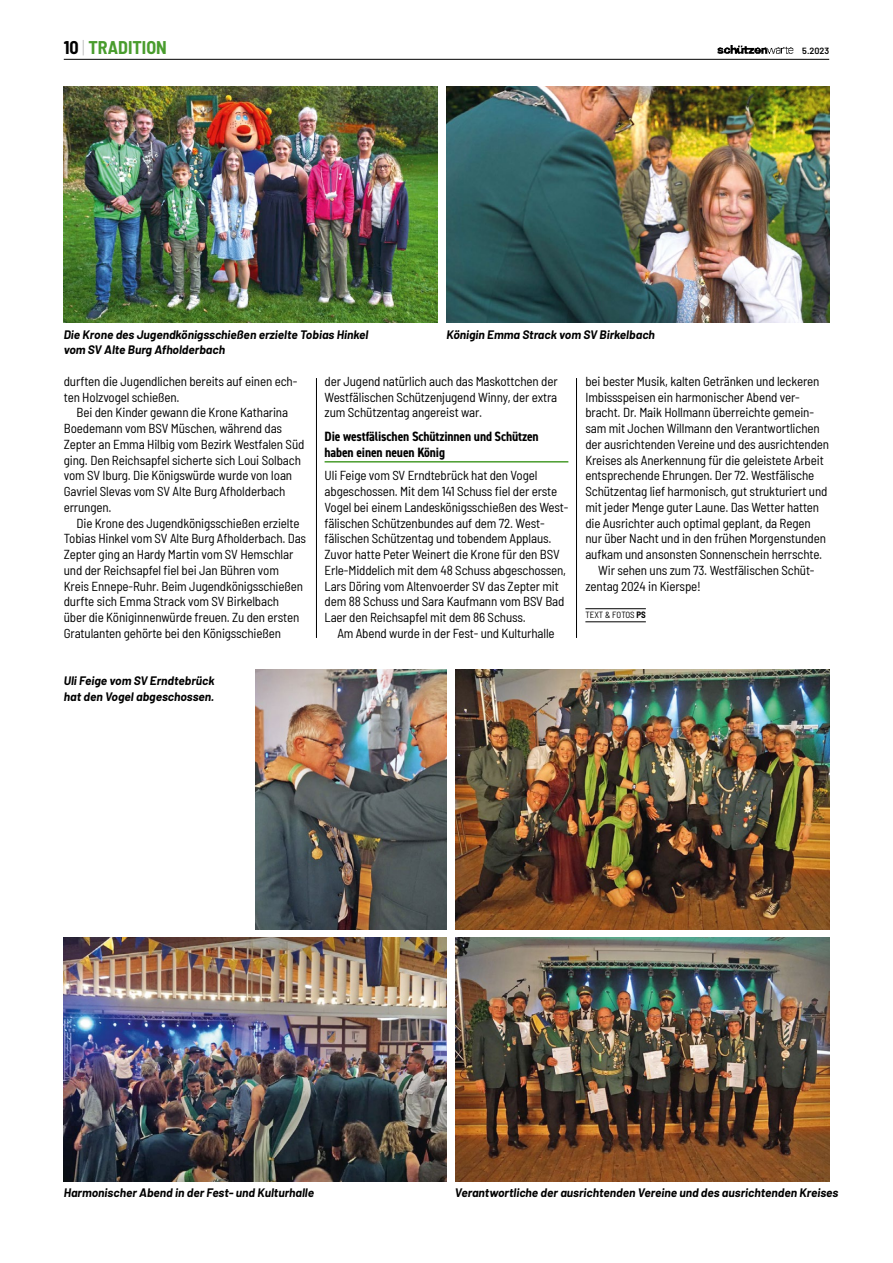
<style>
.page{position:relative;width:893px;height:1263px;background:#fff}
.page>*{position:absolute;margin:0;border:0;box-sizing:border-box;transform-origin:0 0}
.t1{font:700 semi-condensed 18px "Barlow";color:#499c2d}
.t2{font:700 condensed 13.5px/15.8px "DIN2014";letter-spacing:-.01em;color:#000}
.t3{font:semi-condensed 13.05px/15.8px "Barlow";letter-spacing:-.01em;color:#000}
.t4{font:italic 700 12px/15.8px "Barlow";color:#000}
.t5{font:semi-condensed 9px "Barlow";color:#000}
.t6{font:600 9px "Barlow";color:#000}
.s1{color:#000}
.s2{font-weight:200;color:#aaa}
.s3{font-weight:700}
</style>
<div class="page">
<hr style="left:64px;top:59px;width:765px;height:1px;background:#000">
<img style="left:717px;top:46px;width:77px;height:8px">
<img style="left:64px;top:87px;width:374px;height:236px">
<img style="left:446px;top:87px;width:383px;height:236px">
<img style="left:455px;top:669px;width:374px;height:260px">
<img style="left:255px;top:669px;width:191px;height:260px">
<img style="left:455px;top:937px;width:374px;height:244px">
<img style="left:64px;top:937px;width:382px;height:244px">
<hr style="left:325px;top:461px;width:243px;height:2px;background:#499c2d">
<hr style="left:585px;top:608px;width:61px;height:1px;background:#000">
<hr style="left:585px;top:621px;width:61px;height:1px;background:#000">
<hr style="left:316px;top:378px;width:1px;height:260px;background:#000">
<hr style="left:576px;top:378px;width:1px;height:260px;background:#000">
<h1 class="t1" style="left:64px;top:34px;width:105px"><span class="s1">10</span> <span class="s2">|</span> TRADITION</h1>
<p class="t6" style="left:802px;top:44px;width:28px">5.2023</p>
<p class="t4" style="left:64px;top:326px;width:306px">Die Krone des Jugendkönigsschießen erzielte Tobias Hinkel vom SV Alte Burg Afholderbach</p>
<p class="t4" style="left:446px;top:325px;width:210px">Königin Emma Strack vom SV Birkelbach</p>
<p class="t3" style="left:64px;top:372px;width:235px">durften die Jugendlichen bereits auf einen ech&shy;ten Holzvogel schießen.</p>
<p class="t3" style="left:64px;top:404px;width:242px;text-indent:13px">Bei den Kinder gewann die Krone Katharina Boedemann vom BSV Müschen, während das Zepter an Emma Hilbig vom Bezirk Westfalen Süd ging. Den Reichsapfel sicherte sich Loui Solbach vom SV Iburg. Die Königswürde wurde von Ioan Gavriel Slevas vom SV Alte Burg Afholderbach errungen.</p>
<p class="t3" style="left:64px;top:514px;width:244px;text-indent:13px">Die Krone des Jugendkönigsschießen erzielte Tobias Hinkel vom SV Alte Burg Afholderbach. Das Zepter ging an Hardy Martin vom SV Hemschlar und der Reichsapfel fiel bei Jan Bühren vom Kreis Ennepe-Ruhr. Beim Jugendkönigsschießen durfte sich Emma Strack vom SV Birkelbach<br>über die Königinnenwürde freuen. Zu den ersten Gratulanten gehörte bei den Königsschießen</p>
<p class="t4" style="left:64px;top:672px;width:152px">Uli Feige vom SV Erndtebrück hat den Vogel abgeschossen.</p>
<p class="t3" style="left:325px;top:372px;width:235px;text-align:justify">der Jugend natürlich auch das Maskottchen der Westfälischen Schützenjugend Winny, der extra zum Schützentag angereist war.</p>
<p class="t2" style="left:325px;top:428px;width:216px">Die westfälischen Schützinnen und Schützen haben einen neuen König</p>
<p class="t3" style="left:325px;top:467px;width:245px">Uli Feige vom SV Erndtebrück hat den Vogel abgeschossen. Mit dem 141 Schuss fiel der erste Vogel bei einem Landeskönigsschießen des West&shy;fälischen Schützenbundes auf dem 72. West&shy;fälischen Schützentag und tobendem Applaus.<br>Zuvor hatte Peter Weinert die Krone für den BSV Erle-Middelich mit dem 48 Schuss abgeschossen, Lars Döring vom Altenvoerder SV das Zepter mit dem 88 Schuss und Sara Kaufmann vom BSV Bad Laer den Reichsapfel mit dem 86 Schuss.</p>
<p class="t3" style="left:337px;top:624px;width:219px">Am Abend wurde in der Fest- und Kulturhalle</p>
<p class="t3" style="left:585px;top:372px;width:236px">bei bester Musik, kalten Getränken und leckeren</p>
<p class="t3" style="left:585px;top:388px;width:216px">Imbissspeisen ein harmonischer Abend ver-</p>
<p class="t3" style="left:585px;top:404px;width:230px">bracht. Dr. Maik Hollmann überreichte gemein-</p>
<p class="t3" style="left:585px;top:420px;width:236px">sam mit Jochen Willmann den Verantwortlichen</p>
<p class="t3" style="left:585px;top:435px;width:245px">der ausrichtenden Vereine und des ausrichtenden</p>
<p class="t3" style="left:585px;top:451px;width:240px">Kreises als Anerkennung für die geleistete Arbeit</p>
<p class="t3" style="left:585px;top:467px;width:230px">entsprechende Ehrungen. Der 72. Westfälische</p>
<p class="t3" style="left:585px;top:483px;width:244px">Schützentag lief harmonisch, gut strukturiert und</p>
<p class="t3" style="left:585px;top:498px;width:235px">mit jeder Menge guter Laune. Das Wetter hatten</p>
<p class="t3" style="left:585px;top:514px;width:227px">die Ausrichter auch optimal geplant, da Regen</p>
<p class="t3" style="left:585px;top:530px;width:242px">nur über Nacht und in den frühen Morgenstunden</p>
<p class="t3" style="left:585px;top:546px;width:238px">aufkam und ansonsten Sonnenschein herrschte.</p>
<p class="t3" style="left:598px;top:561px;width:218px">Wir sehen uns zum 73. Westfälischen Schüt-</p>
<p class="t3" style="left:585px;top:577px;width:117px">zentag 2024 in Kierspe!</p>
<p class="t5" style="left:585px;top:609px;width:62px">TEXT &amp; FOTOS <span class="s3">PS</span></p>
<p class="t4" style="left:64px;top:1184px;width:252px">Harmonischer Abend in der Fest- und Kulturhalle</p>
<p class="t4" style="left:455px;top:1184px;width:385px">Verantwortliche der ausrichtenden Vereine und des ausrichtenden Kreises</p>
</div>
